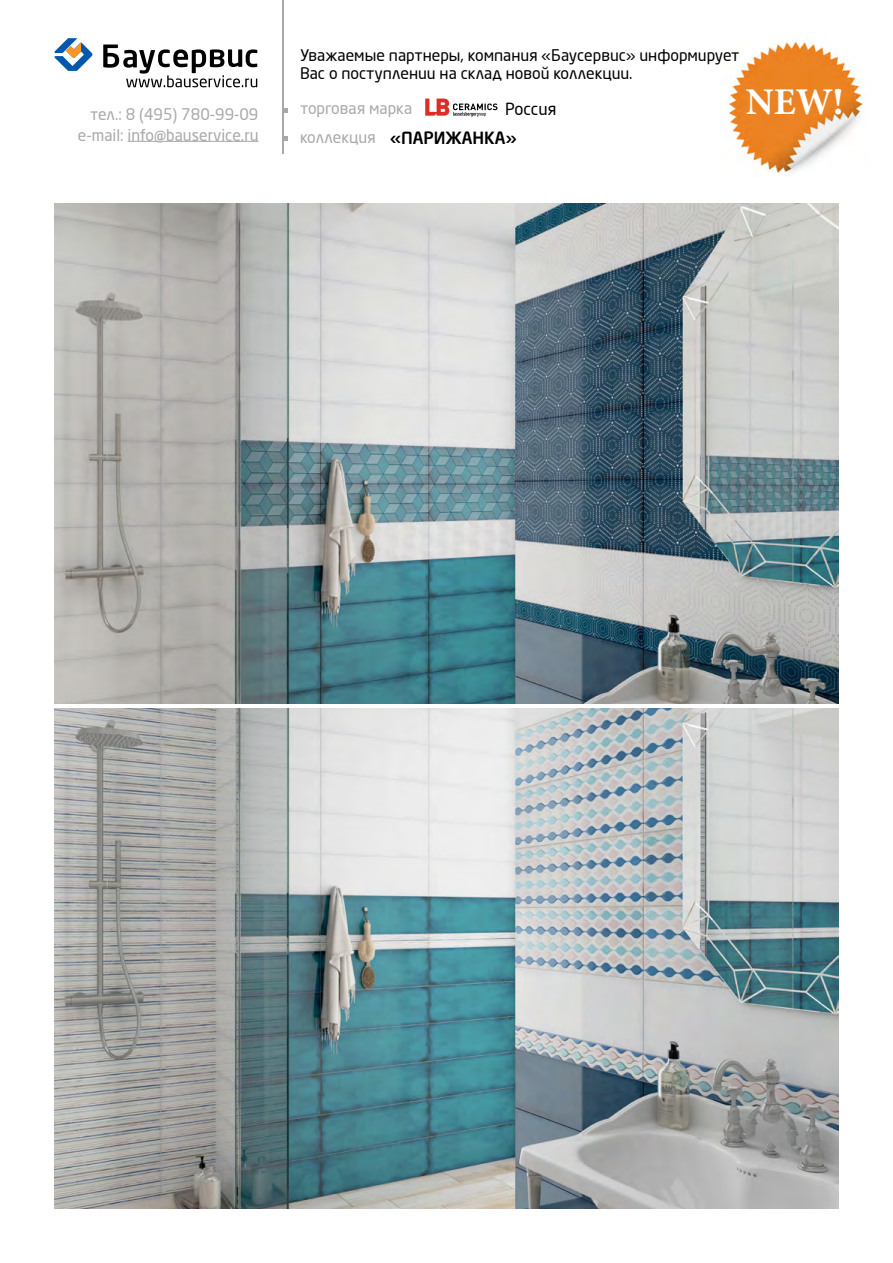
<style>
.page{position:relative;width:893px;height:1263px;background:#fff}
.page>*{position:absolute;margin:0;border:0;box-sizing:border-box;transform-origin:0 0}
.t1{font:700 37.8px "Minion Pro";color:#fff}
.t2{font:500 16.5px "Neo Sans Cyr";color:#000}
.t3{font:16.5px "Neo Sans Cyr";color:#000}
.t4{font:15.75px/18.9px "Neo Sans Cyr";color:#000}
.t5{font:15.75px/21px "Neo Sans Cyr";color:#a7a9ac;text-align:right}
</style>
<div class="page">
<svg style="left:283px;top:108px;width:5px;height:4px"></svg>
<svg style="left:283px;top:136px;width:5px;height:5px"></svg>
<hr style="left:282px;top:0;width:1px;height:154px;background:#a7a9ac">
<hr style="left:128px;top:141px;width:130px;height:1px;background:#a7a9ac">
<svg style="left:103px;top:44px;width:155px;height:43px"></svg>
<svg style="left:54px;top:38px;width:39px;height:33px"></svg>
<img style="left:729px;top:40px;width:134px;height:133px">
<svg style="left:425px;top:99px;width:72px;height:18px"></svg>
<img style="left:54px;top:203px;width:785px;height:500px">
<img style="left:54px;top:709px;width:785px;height:500px">
<p class="t5" style="left:78px;top:103px;width:182px">тел.: 8 (495) 780-99-09 е-mail: info@bauservice.ru</p>
<p class="t4" style="left:300px;top:45px;width:441px">Уважаемые партнеры, компания «Баусервис» информирует<br>Вас о поступлении на склад новой коллекции.</p>
<p class="t5" style="left:300px;top:98px;width:114px">торговая марка</p>
<p class="t3" style="left:505px;top:99px;width:53px">Россия</p>
<p class="t5" style="left:300px;top:127px;width:77px">коллекция</p>
<p class="t2" style="left:390px;top:128px;width:129px">«Парижанка»</p>
<h1 class="t1" style="left:746px;top:75px;width:99px">NEW!</h1>
</div>
